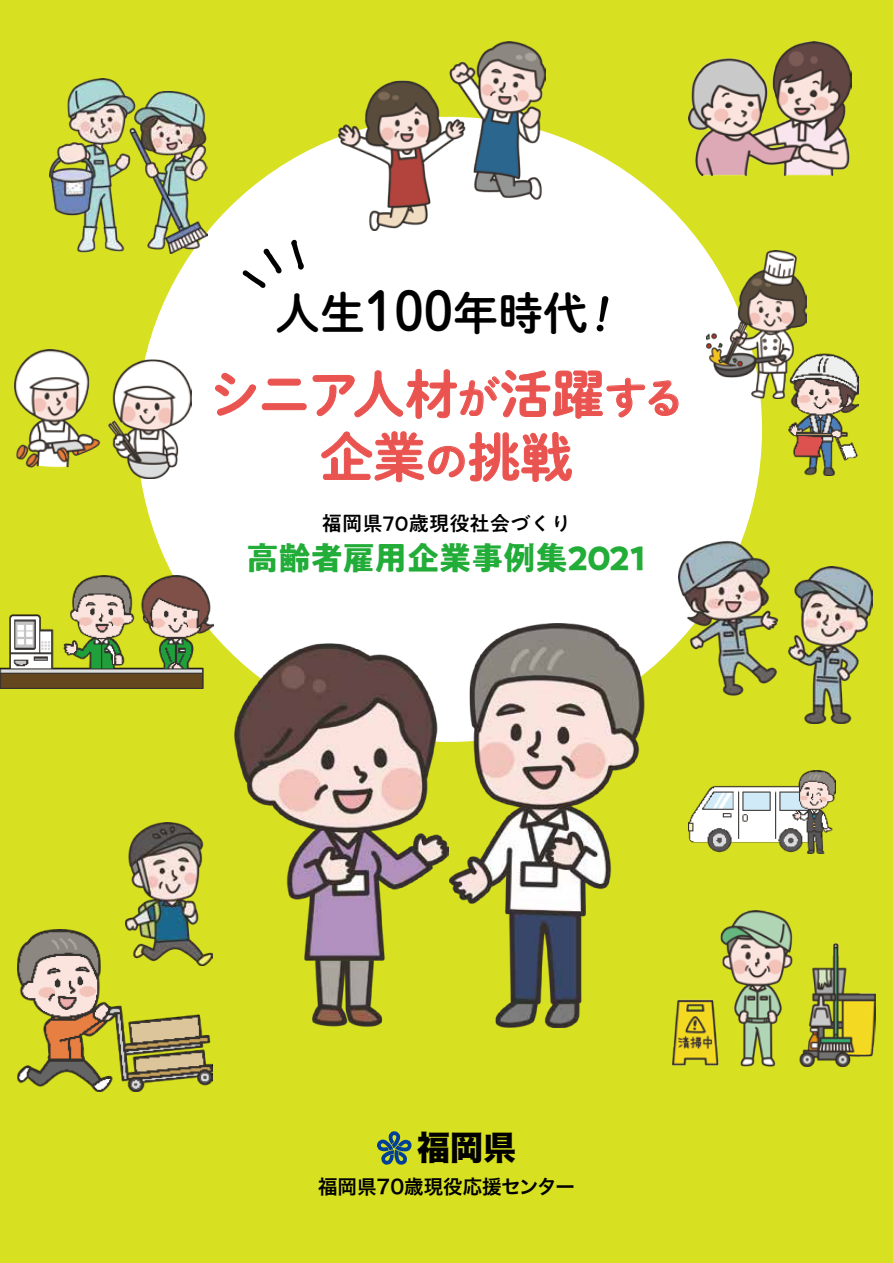
<style>
.page{position:relative;width:893px;height:1263px;background:#d8e022}
.page>*{position:absolute;margin:0;border:0;box-sizing:border-box;transform-origin:0 0}
.t1{font:52.5px/63px "P Shuei M Go Std B";color:#ea5450;text-align:center}
.t2{font:45px "P Shuei M Go Std B";color:#000}
.t3{font:33px "Hiragino Kaku W8 90 msp RKSJ H";color:#000}
.t4{font:700 32.1px "PA1 Gothic Std";color:#22ac38}
.t5{font:500 20.25px "PA1 Gothic Std";color:#000}
.t6{font:19.5px "Hira Kaku Pro W6";color:#000}
.s1{font-size:54px}
.s2{font-size:42px}
</style>
<div class="page">
<svg style="left:377px;top:1131px;width:35px;height:34px"></svg>
<div style="left:137px;top:117px;width:625px;height:625px;background:#fff;border-radius:50%"></div>
<img style="left:706px;top:251px;width:100px;height:147px">
<img style="left:672px;top:910px;width:204px;height:156px">
<img style="left:0;top:576px;width:214px;height:113px">
<img style="left:689px;top:770px;width:146px;height:83px">
<img style="left:756px;top:353px;width:102px;height:122px">
<img style="left:679px;top:540px;width:99px;height:156px">
<img style="left:339px;top:80px;width:107px;height:150px">
<img style="left:446px;top:41px;width:100px;height:159px">
<img style="left:788px;top:567px;width:85px;height:156px">
<img style="left:49px;top:79px;width:158px;height:175px">
<img style="left:18px;top:930px;width:194px;height:162px">
<img style="left:126px;top:823px;width:86px;height:142px">
<img style="left:15px;top:349px;width:176px;height:130px">
<svg style="left:242px;top:239px;width:62px;height:49px"></svg>
<img style="left:230px;top:624px;width:439px;height:403px">
<svg style="left:215px;top:369px;width:464px;height:50px"></svg>
<svg style="left:321px;top:431px;width:251px;height:51px"></svg>
<img style="left:689px;top:41px;width:162px;height:135px">
<p class="t2" style="left:275px;top:280px;width:314px">人生<span class="s1">100</span>年時代</p>
<p class="t1" style="left:208px;top:361px;width:478px">シニア人材<span class="s2">が</span>活躍<span class="s2">する</span>企業<span class="s2">の</span>挑戦</p>
<p class="t5" style="left:322px;top:511px;width:251px">福岡県70歳現役社会づくり</p>
<p class="t4" style="left:246px;top:538px;width:402px">高齢者雇用企業事例集2021</p>
<p class="t3" style="left:417px;top:1130px;width:100px">福岡県</p>
<p class="t6" style="left:318px;top:1169px;width:258px">福岡県70歳現役応援センター</p>
</div>
